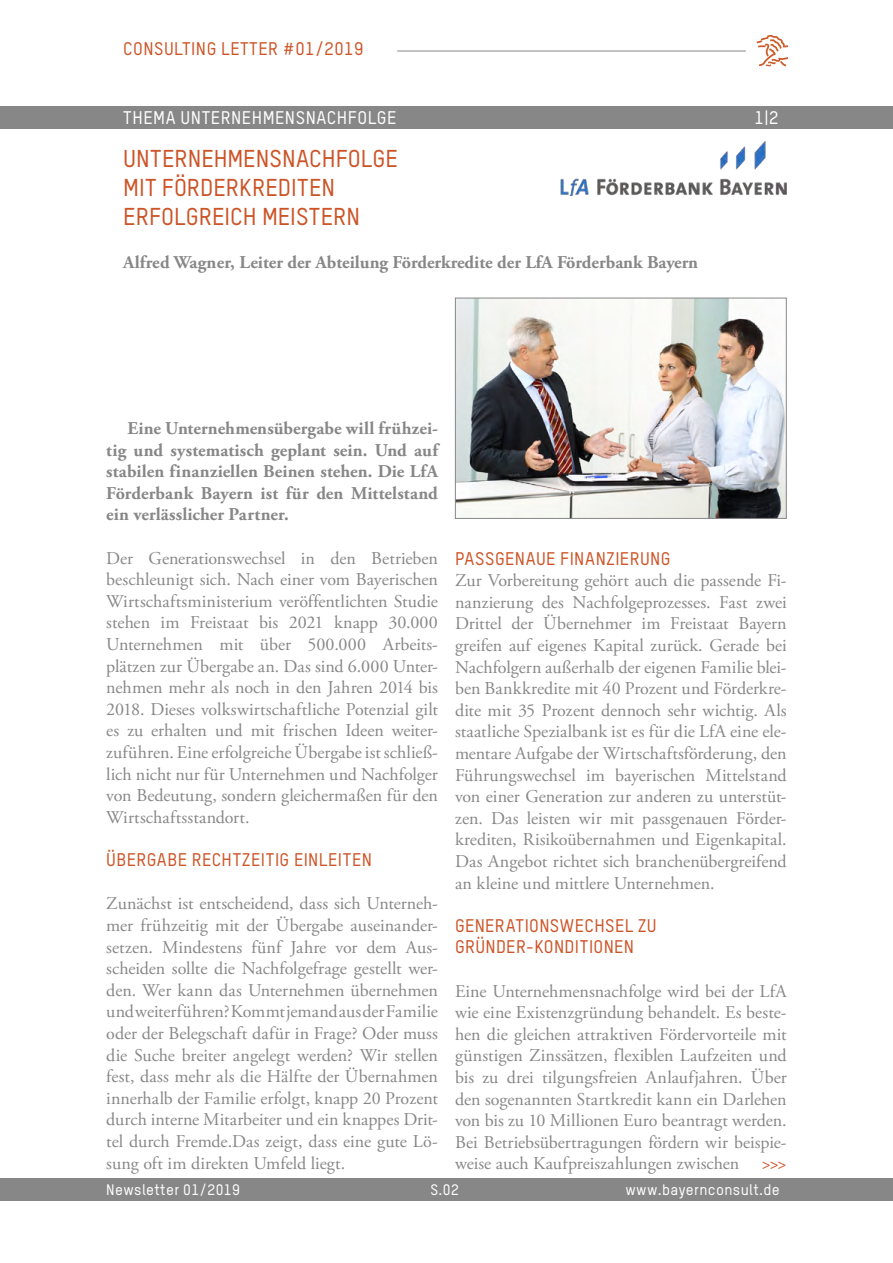
<style>
.page{position:relative;width:893px;height:1263px;background:#fff}
.page>*{position:absolute;margin:0;border:0;box-sizing:border-box;transform-origin:0 0}
.t1{font:500 24px/28.8px "TSTARPRO";color:#cc5427}
.t2{font:18px/21.6px "Adobe Garamond Pro";color:#878787;text-align:justify}
.t3{font:700 18px/21.6px "Adobe Garamond Pro";color:#878787;text-align:justify}
.t4{font:500 18px/21.6px "TSTARPRO";letter-spacing:.025em;color:#cc5427}
.t5{font:500 18px "TSTARPRO";letter-spacing:.03em;color:#fff}
.t6{font:500 15px "TSTARPRO";letter-spacing:.025em;color:#fff}
.s1{color:#cc5427}
</style>
<div class="page">
<img style="left:457px;top:300px;width:328px;height:217px">
<div style="left:455px;top:298px;width:332px;height:221px;border:1px solid #878787"></div>
<div style="left:0;top:106px;width:893px;height:23px;background:#878787"></div>
<div style="left:0;top:1178px;width:893px;height:23px;background:#878787"></div>
<img style="left:561px;top:141px;width:226px;height:54px">
<svg style="left:757px;top:35px;width:30px;height:32px"></svg>
<hr style="left:397px;top:51px;width:349px;height:1px;background:#878787">
<p class="t4" style="left:123px;top:38px;width:242px">CONSULTING LETTER #01/2019</p>
<p class="t5" style="left:123px;top:107px;width:275px">THEMA UNTERNEHMENSNACHFOLGE</p>
<p class="t5" style="left:754px;top:107px;width:26px">1|2</p>
<h1 class="t1" style="left:123px;top:144px;width:276px">UNTERNEHMENSNACHFOLGE<br>MIT FÖRDERKREDITEN<br>ERFOLGREICH MEISTERN</h1>
<p class="t3" style="left:123px;top:252px;width:576px">Alfred Wagner, Leiter der Abteilung Förderkredite der LfA Förderbank Bayern</p>
<p class="t3" style="left:106px;top:418px;width:333px;text-indent:21px">Eine Unternehmensübergabe will frühzei&shy;tig und systematisch geplant sein. Und auf stabilen finanziellen Beinen stehen. Die LfA Förderbank Bayern ist für den Mittelstand ein verlässlicher Partner.</p>
<p class="t2" style="left:106px;top:548px;width:333px">Der Generationswechsel in den Betrieben beschleunigt sich. Nach einer vom Bayerischen Wirtschaftsministerium veröffentlichten Studie stehen im Freistaat bis 2021 knapp 30.000<br>Unternehmen mit über 500.000 Arbeits&shy;plätzen zur Übergabe an. Das sind 6.000 Unter&shy;nehmen mehr als noch in den Jahren 2014 bis 2018. Dieses volkswirtschaftliche Potenzial gilt es zu erhalten und mit frischen Ideen weiter&shy;zuführen. Eine erfolgreiche Übergabe ist schließ&shy;lich nicht nur für Unternehmen und Nachfolger von Bedeutung, sondern gleichermaßen für den Wirtschaftsstandort.</p>
<p class="t4" style="left:106px;top:848px;width:267px">ÜBERGABE RECHTZEITIG EINLEITEN</p>
<p class="t2" style="left:106px;top:893px;width:333px">Zunächst ist entscheidend, dass sich Unterneh&shy;mer frühzeitig mit der Übergabe auseinander&shy;setzen. Mindestens fünf Jahre vor dem Aus&shy;scheiden sollte die Nachfolgefrage gestellt wer&shy;den. Wer kann das Unternehmen übernehmen und weiterführen? Kommt jemand aus der Familie oder der Belegschaft dafür in Frage? Oder muss die Suche breiter angelegt werden? Wir stellen fest, dass mehr als die Hälfte der Übernahmen innerhalb der Familie erfolgt, knapp 20 Prozent durch interne Mitarbeiter und ein knappes Drit&shy;tel durch Fremde.Das zeigt, dass eine gute Lö&shy;sung oft im direkten Umfeld liegt.</p>
<p class="t6" style="left:106px;top:1180px;width:175px">NEWSLETTER 01/2019 S</p>
<p class="t6" style="left:439px;top:1180px;width:22px">.02</p>
<p class="t6" style="left:625px;top:1180px;width:156px">WWW.BAYERNCONSULT.DE</p>
<p class="t4" style="left:455px;top:547px;width:217px">PASSGENAUE FINANZIERUNG</p>
<p class="t2" style="left:455px;top:570px;width:333px">Zur Vorbereitung gehört auch die passende Fi&shy;nanzierung des Nachfolgeprozesses. Fast zwei Drittel der Übernehmer im Freistaat Bayern greifen auf eigenes Kapital zurück. Gerade bei Nachfolgern außerhalb der eigenen Familie blei&shy;ben Bankkredite mit 40 Prozent und Förderkre&shy;dite mit 35 Prozent dennoch sehr wichtig. Als staatliche Spezialbank ist es für die LfA eine ele&shy;mentare Aufgabe der Wirtschaftsförderung, den Führungswechsel im bayerischen Mittelstand von einer Generation zur anderen zu unterstüt&shy;zen. Das leisten wir mit passgenauen Förder&shy;krediten, Risikoübernahmen und Eigenkapital.<br>Das Angebot richtet sich branchenübergreifend an kleine und mittlere Unternehmen.</p>
<p class="t4" style="left:455px;top:914px;width:203px">GENERATIONSWECHSEL ZU<br>GRÜNDER-KONDITIONEN</p>
<p class="t2" style="left:455px;top:981px;width:333px">Eine Unternehmensnachfolge wird bei der LfA wie eine Existenzgründung behandelt. Es beste&shy;hen die gleichen attraktiven Fördervorteile mit günstigen Zinssätzen, flexiblen Laufzeiten und bis zu drei tilgungsfreien Anlaufjahren. Über den sogenannten Startkredit kann ein Darlehen von bis zu 10 Millionen Euro beantragt werden.<br>Bei Betriebsübertragungen fördern wir beispie&shy;weise auch Kaufpreiszahlungen zwischen <span class="s1">&gt;&gt;&gt;</span></p>
</div>
